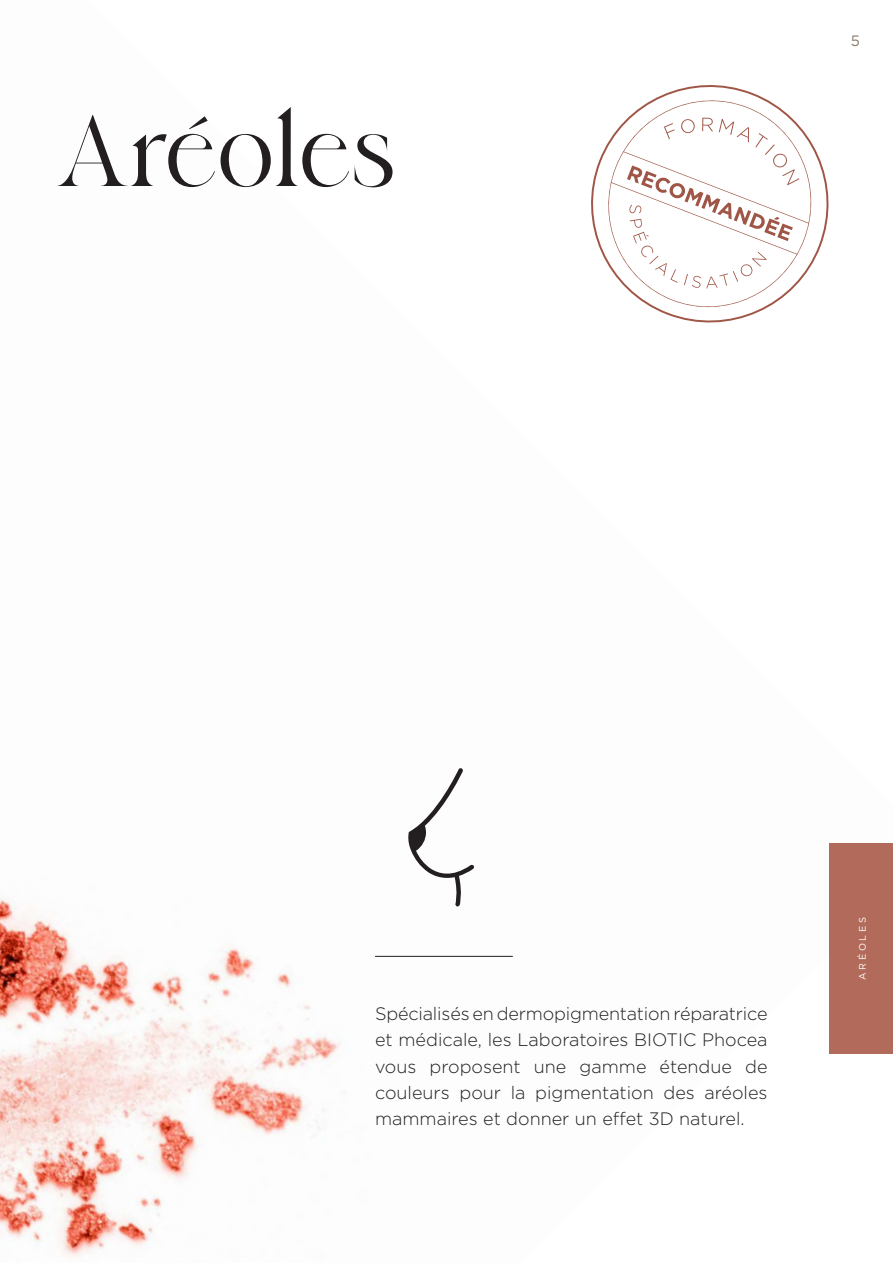
<style>
.page{position:relative;width:893px;height:1263px;background:#fff}
.page>*{position:absolute;margin:0;border:0;box-sizing:border-box;transform-origin:0 0}
.t1{font:97.5px "angle";letter-spacing:-.035em;color:#231f20}
.t2{font:300 18px/26.2px "Gotham";color:#231f20;text-align:justify}
.t3{font:15px "Gotham";color:#897867}
.t4{font:9.45px "Gotham";letter-spacing:.285em;color:#fff}
</style>
<div class="page">
<img style="left:0;top:897px;width:513px;height:362px">
<hr style="left:375px;top:956px;width:138px;height:1px;background:#231f20">
<div style="left:829px;top:843px;width:64px;height:211px;background:#b26b5b"></div>
<svg style="left:408px;top:768px;width:66px;height:138px"></svg>
<svg style="left:591px;top:85px;width:238px;height:238px"></svg>
<svg style="left:595px;top:87px;width:230px;height:233px"></svg>
<svg style="left:627px;top:118px;width:172px;height:170px"></svg>
<h1 class="t1" style="left:54px;top:97px;width:344px">Aréoles</h1>
<p class="t3" style="left:851px;top:32px;width:11px">5</p>
<p class="t2" style="left:375px;top:1000px;width:394px">Spécialisés en dermopigmentation réparatrice et médicale, les Laboratoires BIOTIC Phocea vous proposent une gamme étendue de couleurs pour la pigmentation des aréoles mammaires et donner un effet 3D naturel.</p>
<p class="t4" style="left:857px;top:980px;width:65px;rotate:-90deg">aréoles</p>
</div>
